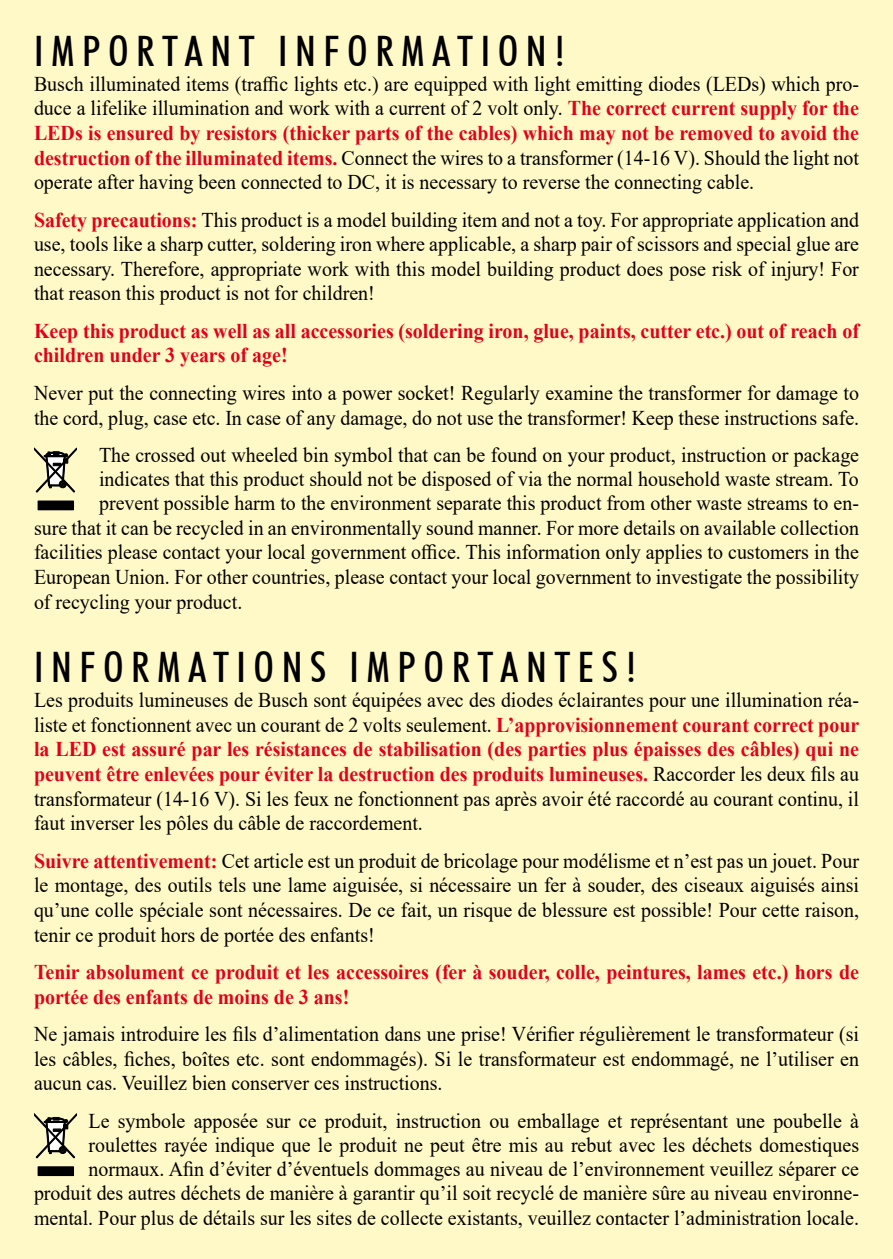
<style>
.page{position:relative;width:893px;height:1259px;background:#fff9c7}
.page>*{position:absolute;margin:0;border:0;box-sizing:border-box;transform-origin:0 0}
.t1{font:500 condensed 42px "Futura BT";letter-spacing:.18em;color:#000}
.t2{font:21px/24.6px "Times New Roman";color:#000;text-align:justify;scale:.95 1}
.t3{font:700 21px/24.6px "Times New Roman";color:#e2001a;scale:.95 1}
.s1{font-weight:700;color:#e2001a}
</style>
<div class="page">
<div style="left:38px;top:501px;width:36px;height:9px;background:#000"></div>
<svg style="left:34px;top:448px;width:43px;height:44px"></svg>
<div style="left:38px;top:1166px;width:36px;height:9px;background:#000"></div>
<div style="left:38px;top:1166px;width:36px;height:9px;border:1px solid #000"></div>
<svg style="left:34px;top:1113px;width:43px;height:45px"></svg>
<h1 class="t1" style="left:34px;top:26px;width:533px">IMPORTANT INFORMATION!</h1>
<p class="t2" style="left:34px;top:71px;width:870px">Busch illuminated items (traffic lights etc.) are equipped with light emitting diodes (LEDs) which pro&shy;duce a lifelike illumination and work with a current of 2 volt only. <span class="s1">The correct current supply for the LEDs is ensured by resistors (thicker parts of the cables) which may not be removed to avoid the destruction of the illuminated items.</span> Connect the wires to a transformer (14-16 V). Should the light not operate after having been connected to DC, it is necessary to reverse the connecting cable.</p>
<p class="t2" style="left:34px;top:206px;width:870px"><span class="s1">Safety precautions:</span> This product is a model building item and not a toy. For appropriate application and use, tools like a sharp cutter, soldering iron where applicable, a sharp pair of scissors and special glue are necessary. Therefore, appropriate work with this model building product does pose risk of injury! For that reason this product is not for children!</p>
<p class="t3" style="left:34px;top:318px;width:870px">Keep this product as well as all accessories (soldering iron, glue, paints, cutter etc.) out of reach of children under 3 years of age!</p>
<p class="t2" style="left:34px;top:380px;width:870px">Never put the connecting wires into a power socket! Regularly examine the transformer for damage to the cord, plug, case etc. In case of any damage, do not use the transformer! Keep these instructions safe.</p>
<p class="t2" style="left:99px;top:442px;width:802px">The crossed out wheeled bin symbol that can be found on your product, instruction or package</p>
<p class="t2" style="left:99px;top:466px;width:801px">indicates that this product should not be disposed of via the normal household waste stream. To</p>
<p class="t2" style="left:99px;top:490px;width:801px">prevent possible harm to the environment separate this product from other waste streams to en-</p>
<p class="t2" style="left:34px;top:514px;width:870px">sure that it can be recycled in an environmentally sound manner. For more details on available collection</p>
<p class="t2" style="left:34px;top:539px;width:870px">facilities please contact your local government office. This information only applies to customers in the</p>
<p class="t2" style="left:34px;top:564px;width:870px">European Union. For other countries, please contact your local government to investigate the possibility</p>
<p class="t2" style="left:34px;top:588px;width:221px">of recycling your product.</p>
<h1 class="t1" style="left:34px;top:642px;width:604px">INFORMATIONS IMPORTANTES!</h1>
<p class="t2" style="left:34px;top:687px;width:870px">Les produits lumineuses de Busch sont équipées avec des diodes éclairantes pour une illumination réa&shy;liste et fonctionnent avec un courant de 2 volts seulement. <span class="s1">L’approvisionnement courant correct pour la LED est assuré par les résistances de stabilisation (des parties plus épaisses des câbles) qui ne peuvent être enlevées pour éviter la destruction des produits lumineuses.</span> Raccorder les deux fils au transformateur (14-16 V). Si les feux ne fonctionnent pas après avoir été raccordé au courant continu, il faut inverser les pôles du câble de raccordement.</p>
<p class="t2" style="left:34px;top:847px;width:870px"><span class="s1">Suivre attentivement:</span> Cet article est un produit de bricolage pour modélisme et n’est pas un jouet. Pour le montage, des outils tels une lame aiguisée, si nécessaire un fer à souder, des ciseaux aiguisés ainsi qu’une colle spéciale sont nécessaires. De ce fait, un risque de blessure est possible! Pour cette raison, tenir ce produit hors de portée des enfants!</p>
<p class="t3" style="left:34px;top:959px;width:870px">Tenir absolument ce produit et les accessoires (fer à souder, colle, peintures, lames etc.) hors de portée des enfants de moins de 3 ans!</p>
<p class="t2" style="left:34px;top:1021px;width:870px">Ne jamais introduire les fils d’alimentation dans une prise! Vérifier régulièrement le transformateur (si les câbles, fiches, boîtes etc. sont endommagés). Si le transformateur est endommagé, ne l’utiliser en aucun cas. Veuillez bien conserver ces instructions.</p>
<p class="t2" style="left:34px;top:1107px;width:870px;text-align:right">Le symbole apposée sur ce produit, instruction ou emballage et représentant une poubelle à roulettes rayée indique que le produit ne peut être mis au rebut avec les déchets domestiques normaux. Afin d’éviter d’éventuels dommages au niveau de l’environnement veuillez séparer ce produit des autres déchets de manière à garantir qu’il soit recyclé de manière sûre au niveau environne&shy;mental. Pour plus de détails sur les sites de collecte existants, veuillez contacter l’administration locale.</p>
</div>
